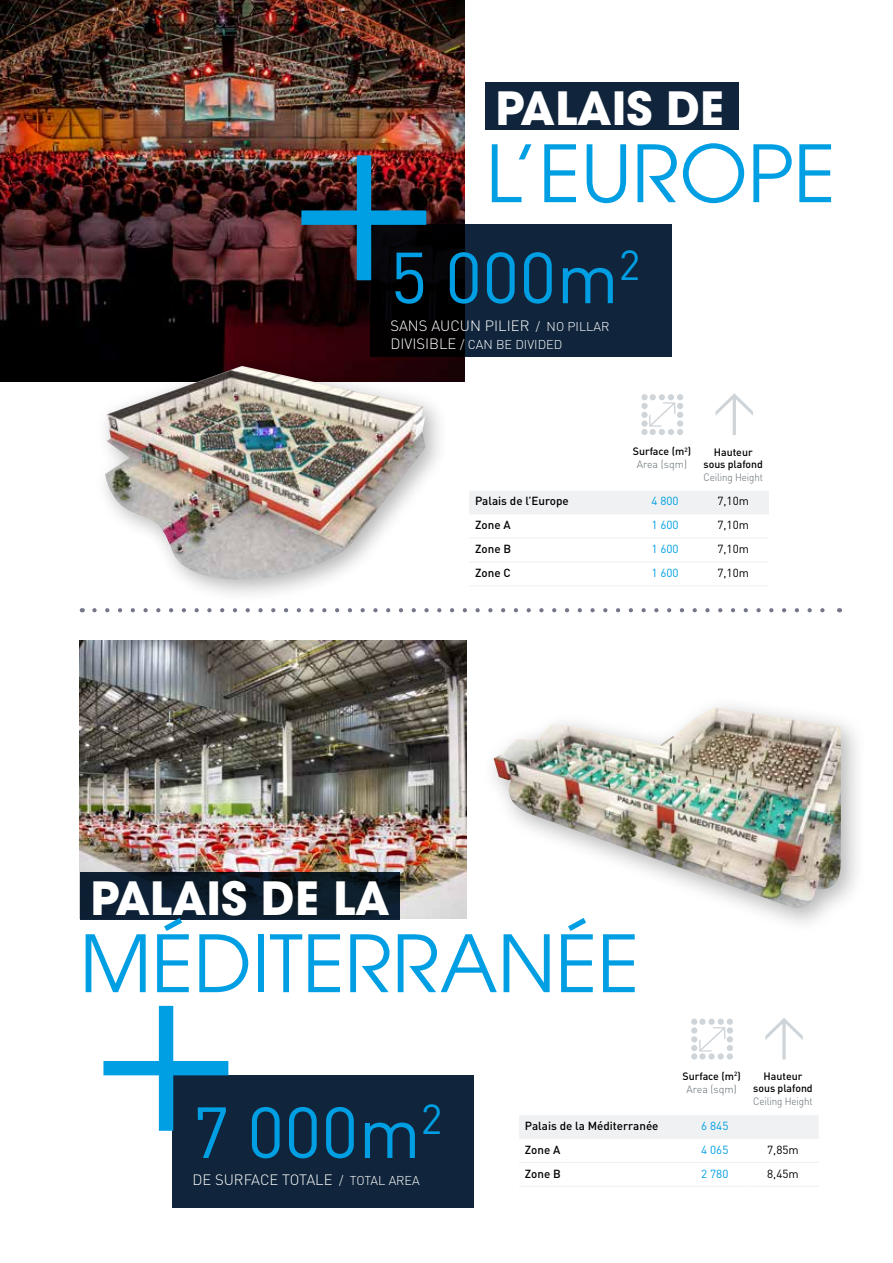
<style>
.page{position:relative;width:893px;height:1263px;background:#fff}
.page>*{position:absolute;margin:0;border:0;box-sizing:border-box;transform-origin:0 0}
.t1{font:78.3px "Avant Garde";color:#009fe3}
.t2{font:71.1px "DIN";color:#009fe3}
.t3{font:700 45.45px "Avant Garde";color:#fff}
.t4{font:300 14.85px "DIN";color:#fff}
.t5{font:300 12.75px "DIN";color:#fff}
.t6{font:500 11.7px "DIN";color:#000}
.t7{font:11.7px "DIN";color:#000}
.t8{font:11.7px "DIN";color:#009fe3}
.t9{font:500 10.65px/12.8px "DIN";color:#000;text-align:center}
.t10{font:300 10.65px "DIN";letter-spacing:-.01em;color:#5d686e;scale:.93 1}
.s1{font-size:12.75px}
.s2{font-size:14.85px}
.s3{font-weight:300;color:#5d686e}
</style>
<div class="page">
<img style="left:0;top:0;width:465px;height:381px">
<div style="left:485px;top:82px;width:254px;height:47px;background:#10253b"></div>
<svg style="left:370px;top:224px;width:302px;height:133px;background:#0c1b2c"></svg>
<img style="left:301px;top:155px;width:125px;height:125px">
<img style="left:80px;top:641px;width:386px;height:278px">
<svg style="left:94px;top:608px;width:731px;height:4px"></svg>
<svg style="left:469px;top:491px;width:300px;height:95px"></svg>
<hr style="left:469px;top:514px;width:157px;height:1px;background:#eff1f2">
<hr style="left:626px;top:514px;width:72px;height:1px;background:#eff1f2">
<hr style="left:698px;top:514px;width:71px;height:1px;background:#eff1f2">
<hr style="left:469px;top:538px;width:157px;height:1px;background:#eff1f2">
<hr style="left:626px;top:538px;width:72px;height:1px;background:#eff1f2">
<hr style="left:698px;top:538px;width:71px;height:1px;background:#eff1f2">
<hr style="left:469px;top:562px;width:157px;height:1px;background:#eff1f2">
<hr style="left:626px;top:562px;width:72px;height:1px;background:#eff1f2">
<hr style="left:698px;top:562px;width:71px;height:1px;background:#eff1f2">
<hr style="left:469px;top:586px;width:157px;height:1px;background:#eff1f2">
<hr style="left:626px;top:586px;width:72px;height:1px;background:#eff1f2">
<hr style="left:698px;top:586px;width:71px;height:1px;background:#eff1f2">
<svg style="left:716px;top:393px;width:37px;height:42px"></svg>
<div style="left:641px;top:394px;width:7px;height:6px;background:#ced4d8;border-radius:50%"></div>
<div style="left:641px;top:403px;width:7px;height:6px;background:#ced4d8;border-radius:50%"></div>
<div style="left:641px;top:412px;width:7px;height:6px;background:#ced4d8;border-radius:50%"></div>
<div style="left:641px;top:420px;width:7px;height:7px;background:#ced4d8;border-radius:50%"></div>
<div style="left:641px;top:429px;width:7px;height:6px;background:#ced4d8;border-radius:50%"></div>
<svg style="left:649px;top:394px;width:34px;height:41px"></svg>
<div style="left:519px;top:1115px;width:300px;height:23px;background:#eff1f2"></div>
<hr style="left:519px;top:1138px;width:157px;height:1px;background:#eff1f2">
<hr style="left:676px;top:1138px;width:71px;height:1px;background:#eff1f2">
<hr style="left:747px;top:1138px;width:72px;height:1px;background:#eff1f2">
<hr style="left:519px;top:1162px;width:157px;height:1px;background:#eff1f2">
<hr style="left:676px;top:1162px;width:71px;height:1px;background:#eff1f2">
<hr style="left:747px;top:1162px;width:72px;height:1px;background:#eff1f2">
<hr style="left:519px;top:1186px;width:157px;height:1px;background:#eff1f2">
<hr style="left:676px;top:1186px;width:71px;height:1px;background:#eff1f2">
<hr style="left:747px;top:1186px;width:72px;height:1px;background:#eff1f2">
<svg style="left:765px;top:1018px;width:38px;height:41px"></svg>
<div style="left:691px;top:1018px;width:6px;height:7px;background:#ced4d8;border-radius:50%"></div>
<div style="left:699px;top:1018px;width:7px;height:7px;background:#ced4d8;border-radius:50%"></div>
<div style="left:708px;top:1018px;width:7px;height:7px;background:#ced4d8;border-radius:50%"></div>
<div style="left:718px;top:1018px;width:6px;height:7px;background:#ced4d8;border-radius:50%"></div>
<div style="left:727px;top:1018px;width:6px;height:7px;background:#ced4d8;border-radius:50%"></div>
<svg style="left:691px;top:1027px;width:42px;height:32px"></svg>
<svg style="left:80px;top:872px;width:320px;height:47px;background:#0b1b29"></svg>
<div style="left:172px;top:1075px;width:302px;height:133px;background:#10253b"></div>
<svg style="left:103px;top:1006px;width:125px;height:125px"></svg>
<div style="left:94px;top:354px;width:355px;height:250px;background:#000;opacity:.3"></div>
<img style="left:105px;top:366px;width:321px;height:222px">
<div style="left:481px;top:695px;width:386px;height:239px;background:#000;opacity:.3"></div>
<img style="left:493px;top:707px;width:348px;height:206px">
<h3 class="t3" style="left:496px;top:78px;width:230px">PALAIS DE</h3>
<h1 class="t1" style="left:485px;top:127px;width:352px">L’EUROPE</h1>
<h2 class="t2" style="left:390px;top:233px;width:252px">5 000m<sup>2</sup></h2>
<h3 class="t4" style="left:390px;top:316px;width:221px">SANS AUCUN PILIER <span class="s1">/ NO PILLAR</span></h3>
<p class="t5" style="left:390px;top:336px;width:174px"><span class="s2">DIVISIBLE</span> / CAN BE DIVIDED</p>
<p class="t9" style="left:633px;top:445px;width:60px">Surface (m<sup>2</sup>)<br><span class="s3">Area (sqm)</span></p>
<p class="t9" style="left:703px;top:445px;width:61px;line-height:12.3px">Hauteur sous plafond</p>
<p class="t10" style="left:703px;top:470px;width:65px">Ceiling Height</p>
<p class="t6" style="left:475px;top:494px;width:95px">Palais de l’Europe</p>
<p class="t8" style="left:651px;top:494px;width:29px">4 800</p>
<p class="t7" style="left:717px;top:494px;width:33px">7,10m</p>
<p class="t6" style="left:475px;top:518px;width:37px">Zone A</p>
<p class="t8" style="left:651px;top:518px;width:29px">1 600</p>
<p class="t7" style="left:717px;top:518px;width:33px">7,10m</p>
<p class="t6" style="left:475px;top:542px;width:38px">Zone B</p>
<p class="t8" style="left:651px;top:542px;width:29px">1 600</p>
<p class="t7" style="left:717px;top:542px;width:33px">7,10m</p>
<p class="t6" style="left:475px;top:566px;width:37px">Zone C</p>
<p class="t8" style="left:651px;top:566px;width:29px">1 600</p>
<p class="t7" style="left:717px;top:566px;width:33px">7,10m</p>
<h3 class="t3" style="left:90px;top:868px;width:301px">PALAIS DE LA</h3>
<h1 class="t1" style="left:80px;top:917px;width:561px">MÉDITERRANÉE</h1>
<h2 class="t2" style="left:192px;top:1088px;width:252px">7 000m<sup>2</sup></h2>
<h3 class="t4" style="left:192px;top:1171px;width:229px">DE SURFACE TOTALE <span class="s1">/ TOTAL AREA</span></h3>
<p class="t9" style="left:682px;top:1069px;width:60px">Surface (m<sup>2</sup>)<br><span class="s3">Area (sqm)</span></p>
<p class="t9" style="left:753px;top:1070px;width:61px;line-height:12.3px">Hauteur sous plafond</p>
<p class="t10" style="left:753px;top:1095px;width:65px">Ceiling Height</p>
<p class="t6" style="left:525px;top:1118px;width:135px">Palais de la Méditerranée</p>
<p class="t8" style="left:701px;top:1118px;width:29px">6 845</p>
<p class="t6" style="left:525px;top:1142px;width:37px">Zone A</p>
<p class="t8" style="left:701px;top:1142px;width:29px">4 065</p>
<p class="t7" style="left:767px;top:1142px;width:33px">7,85m</p>
<p class="t6" style="left:525px;top:1166px;width:38px">Zone B</p>
<p class="t8" style="left:701px;top:1166px;width:29px">2 780</p>
<p class="t7" style="left:767px;top:1166px;width:33px">8,45m</p>
</div>
